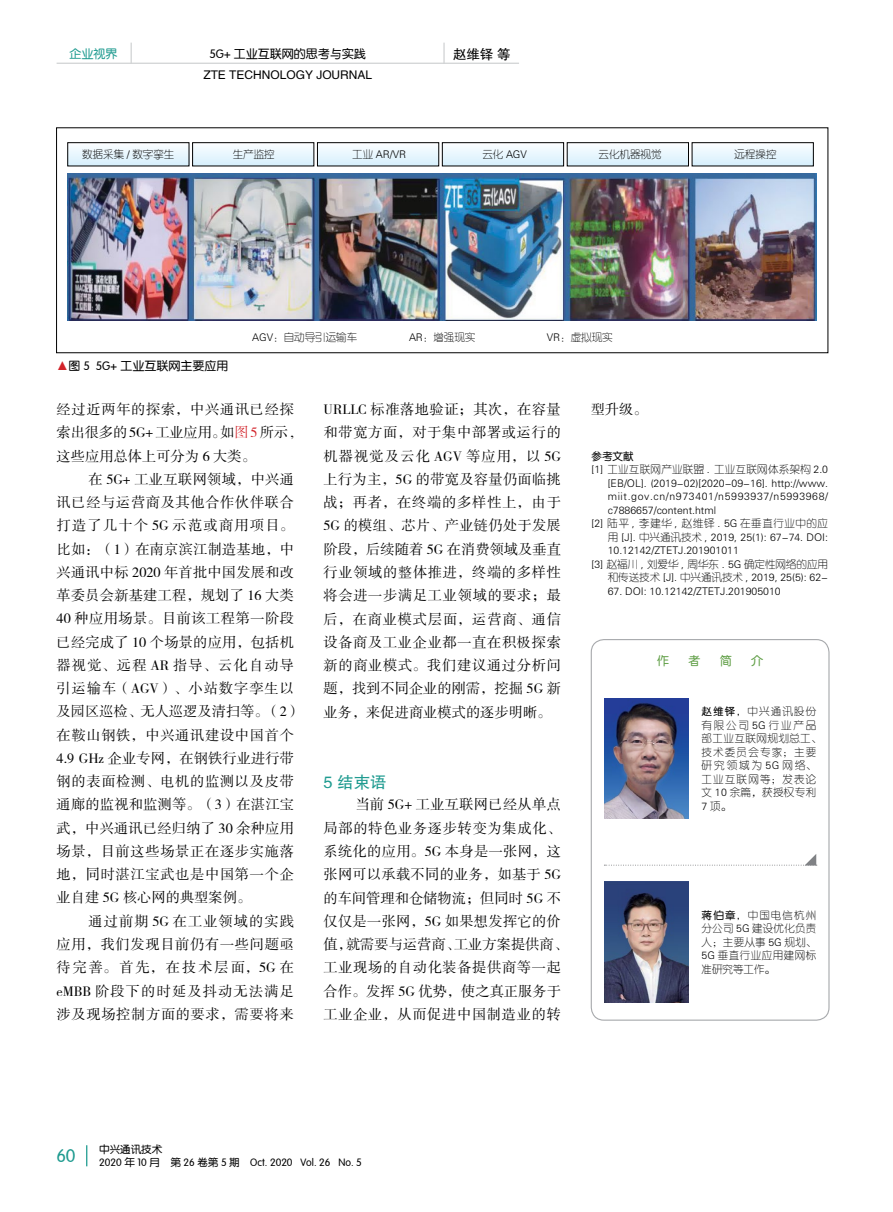
<style>
.page{position:relative;width:893px;height:1212px;background:#fff}
.page>*{position:absolute;margin:0;border:0;box-sizing:border-box;transform-origin:0 0}
.t1{font:18px "FZY3 JW GB1 0";color:#1f9b90}
.t2{font:16.5px "FZHTJW GB1 0";color:#1f9b90}
.t3{font:14.25px/23.2px "FZSSJW GB1 0";letter-spacing:.02em;color:#000;text-align:justify}
.t4{font:13.5px "FZHTJW GB1 0";color:#000}
.t5{font:12px "FZY3 JW GB1 0";color:#000}
.t6{font:12px "FZHTJW GB1 0";color:#000}
.t7{font:12px "FZY3 JW GB1 0";color:#1f9b90}
.t8{font:12px "FZY3 JW GB1 0";color:#5f9e45}
.t9{font:10.5px/13.5px "FZY1 JW GB1 0";color:#000;text-align:justify}
.t10{font:10.5px/13.5px "FZY1 JW GB1 0";letter-spacing:.115em;color:#000}
.t11{font:10.5px "FZY3 JW GB1 0";color:#000}
.t12{font:10.5px "FZY1 JW GB1 0";letter-spacing:.06em;color:#000}
.t13{font:10.5px "FZY1 JW GB1 0";letter-spacing:.03em;color:#000}
.t14{font:10.5px "FZY1 JW GB1 0";letter-spacing:.05em;color:#000}
.s1{color:#d2232a}
.s2{font-family:"FZY3 JW GB1 0"}
</style>
<div class="page">
<svg style="left:86px;top:1145px;width:1px;height:21px"></svg>
<hr style="left:57px;top:63px;width:462px;height:1px;background:#d1d3d4">
<svg style="left:131px;top:43px;width:1px;height:20px"></svg>
<hr style="left:443px;top:43px;width:2px;height:21px;background:#d1d3d4">
<svg style="left:194px;top:147px;width:118px;height:17px"></svg>
<div style="left:192px;top:142px;width:122px;height:24px;border:1px solid #000"></div>
<svg style="left:319px;top:147px;width:118px;height:17px"></svg>
<div style="left:317px;top:142px;width:122px;height:24px;border:1px solid #000"></div>
<svg style="left:444px;top:147px;width:118px;height:17px"></svg>
<div style="left:442px;top:142px;width:122px;height:24px;border:1px solid #000"></div>
<svg style="left:569px;top:147px;width:118px;height:17px"></svg>
<div style="left:567px;top:142px;width:122px;height:24px;border:1px solid #000"></div>
<svg style="left:694px;top:147px;width:118px;height:17px"></svg>
<div style="left:692px;top:142px;width:122px;height:24px;border:1px solid #000"></div>
<svg style="left:70px;top:147px;width:117px;height:17px"></svg>
<div style="left:68px;top:142px;width:121px;height:24px;border:1px solid #000"></div>
<div style="left:591px;top:639px;width:238px;height:382px;border:1px solid #a7a9ac;border-radius:13px"></div>
<img style="left:604px;top:698px;width:85px;height:121px">
<img style="left:604px;top:881px;width:85px;height:121px">
<svg style="left:604px;top:854px;width:213px;height:12px"></svg>
<img style="left:68px;top:174px;width:749px;height:146px">
<p class="t7" style="left:70px;top:47px;width:49px">企业视界</p>
<p class="t5" style="left:209px;top:47px;width:158px">5G+ 工业互联网的思考与实践</p>
<p class="t4" style="left:453px;top:47px;width:59px">赵维铎 等</p>
<p class="t6" style="left:203px;top:68px;width:170px">ZTE TECHNOLOGY JOURNAL</p>
<p class="t9" style="left:82px;top:148px;width:94px">数据采集 / 数字挛生</p>
<p class="t9" style="left:233px;top:148px;width:43px">生产监控</p>
<p class="t9" style="left:352px;top:148px;width:55px">工业 AR/VR</p>
<p class="t9" style="left:482px;top:148px;width:46px">云化 AGV</p>
<p class="t9" style="left:599px;top:148px;width:64px">云化机器视觉</p>
<p class="t9" style="left:734px;top:148px;width:43px">远程操控</p>
<p class="t5" style="left:56px;top:359px;width:173px"><span class="s1">▲</span>图 5 5G+ 工业互联网主要应用</p>
<p class="t9" style="left:252px;top:331px;width:106px">AGV：自动导引运输车</p>
<p class="t9" style="left:409px;top:331px;width:68px">AR：增强现实</p>
<p class="t9" style="left:547px;top:331px;width:67px">VR：虚拟现实</p>
<p class="t3" style="left:57px;top:398px;width:239px">经过近两年的探索，中兴通讯已经探索出很多的 5G+ 工业应用。如<span class="s1">图5</span> 所示 ,这些应用总体上可分为 6 大类。</p>
<p class="t3" style="left:57px;top:468px;width:246px;text-align:left;text-indent:32px">在 5G+ 工业互联网领域，中兴通讯已经与运营商及其他合作伙伴联合打造了几十个 5G 示范或商用项目。比如：（1）在南京滨江制造基地，中兴通讯中标 2020 年首批中国发展和改革委员会新基建工程，规划了 16 大类<br>40 种应用场景。目前该工程第一阶段已经完成了 10 个场景的应用，包括机器视觉、远程 AR 指导、云化自动导引运输车（AGV）、小站数字孪生以及园区巡检、无人巡逻及清扫等。（2）在鞍山钢铁，中兴通讯建设中国首个<br>4.9 GHz 企业专网，在钢铁行业进行带钢的表面检测、电机的监测以及皮带通廊的监视和监测等。（3）在湛江宝武，中兴通讯已经归纳了 30 余种应用场景，目前这些场景正在逐步实施落地，同时湛江宝武也是中国第一个企业自建 5G 核心网的典型案例。</p>
<p class="t3" style="left:57px;top:910px;width:239px;text-indent:32px">通过前期 5G 在工业领域的实践应用，我们发现目前仍有一些问题亟待完善。首先，在技术层面，5G 在eMBB 阶段下的时延及抖动无法满足涉及现场控制方面的要求，需要将来</p>
<p class="t3" style="left:324px;top:398px;width:239px">URLLC 标准落地验证；其次，在容量和带宽方面，对于集中部署或运行的机器视觉及云化 AGV 等应用，以 5G上行为主，5G 的带宽及容量仍面临挑战；再者，在终端的多样性上，由于5G 的模组、芯片、产业链仍处于发展阶段，后续随着 5G 在消费领域及垂直行业领域的整体推进，终端的多样性将会进一步满足工业领域的要求；最后，在商业模式层面，运营商、通信设备商及工业企业都一直在积极探索新的商业模式。我们建议通过分析问题，找到不同企业的刚需，挖掘 5G 新业务，来促进商业模式的逐步明晰。</p>
<p class="t2" style="left:324px;top:773px;width:65px">5 结束语</p>
<p class="t3" style="left:324px;top:794px;width:246px;text-align:left;text-indent:32px">当前 5G+ 工业互联网已经从单点局部的特色业务逐步转变为集成化、系统化的应用。5G 本身是一张网，这张网可以承载不同的业务，如基于 5G的车间管理和仓储物流；但同时 5G 不仅仅是一张网，5G 如果想发挥它的价值，就需要与运营商、工业方案提供商、工业现场的自动化装备提供商等一起合作。发挥 5G 优势，使之真正服务于工业企业，从而促进中国制造业的转</p>
<p class="t3" style="left:591px;top:398px;width:58px">型升级。</p>
<p class="t11" style="left:592px;top:451px;width:43px">参考文献</p>
<p class="t13" style="left:592px;top:464px;width:238px">[1] 工业互联网产业联盟 . 工业互联网体系架构 2.0</p>
<p class="t9" style="left:608px;top:477px;width:222px">[EB/OL]. (2019-02)[2020-09-16]. http://www.</p>
<p class="t12" style="left:608px;top:491px;width:222px">miit.gov.cn/n973401/n5993937/n5993968/</p>
<p class="t9" style="left:608px;top:504px;width:110px">c7886657/content.html</p>
<p class="t14" style="left:592px;top:518px;width:238px">[2] 陆平 , 李建华 , 赵维铎 . 5G 在垂直行业中的应</p>
<p class="t9" style="left:608px;top:531px;width:222px">用 [J]. 中兴通讯技术 , 2019, 25(1): 67-74. DOI:</p>
<p class="t9" style="left:608px;top:544px;width:133px">10.12142/ZTETJ.201901011</p>
<p class="t9" style="left:592px;top:558px;width:238px">[3] 赵福川 , 刘爱华 , 周华东 . 5G 确定性网络的应用</p>
<p class="t9" style="left:608px;top:571px;width:222px">和传送技术 [J]. 中兴通讯技术 , 2019, 25(5): 62-</p>
<p class="t9" style="left:608px;top:585px;width:174px">67. DOI: 10.12142/ZTETJ.201905010</p>
<p class="t8" style="left:657px;top:654px;width:13px">作</p>
<p class="t8" style="left:688px;top:654px;width:13px">者</p>
<p class="t8" style="left:720px;top:654px;width:13px">简</p>
<p class="t8" style="left:751px;top:654px;width:13px">介</p>
<p class="t10" style="left:702px;top:705px;width:121px"><span class="s2">赵维铎，</span>中兴通讯股份有限公司 5G 行业产品部工业互联网规划总工、技术委员会专家；主要研究领域为 5G 网络、工业互联网等；发表论文 10 余篇，获授权专利<br>7 项。</p>
<p class="t9" style="left:702px;top:908px;width:116px"><span class="s2">蒋伯章，</span>中国电信杭州分公司 5G 建设优化负责人；主要从事 5G 规划、5G 垂直行业应用建网标准研究等工作。</p>
<p class="t1" style="left:56px;top:1146px;width:21px">60</p>
<p class="t11" style="left:99px;top:1144px;width:64px">中兴通讯技术</p>
<p class="t11" style="left:99px;top:1156px;width:264px">2020 年 10 月 第 26 卷第 5 期 Oct. 2020 Vol. 26 No. 5</p>
</div>
